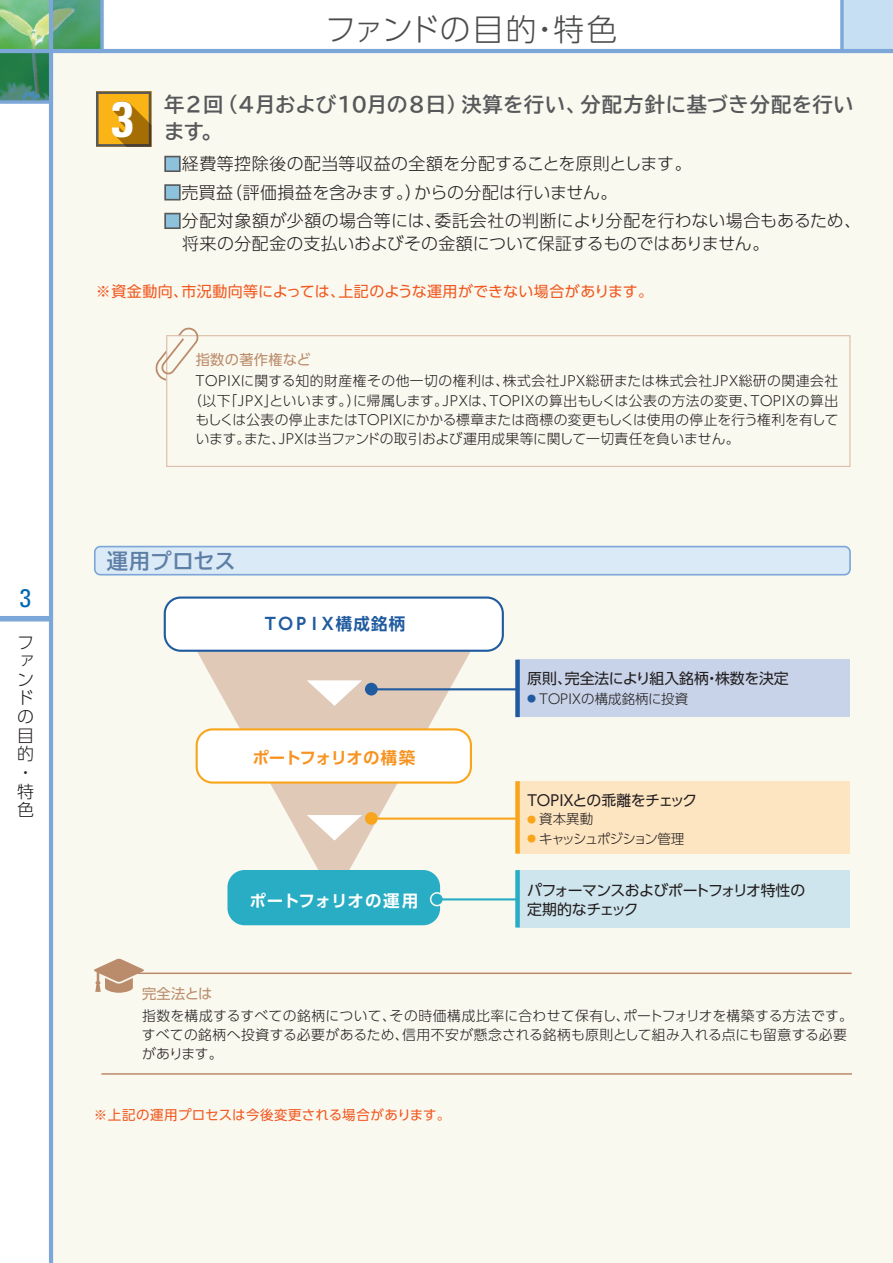
<style>
.page{position:relative;width:893px;height:1263px;background:#fff}
.page>*{position:absolute;margin:0;border:0;box-sizing:border-box;transform-origin:0 0}
.t1{font:700 condensed 49.95px "Univers";color:#fff}
.t2{font:300 30.75px "UD Shin Go Pro";letter-spacing:.005em;color:#4b4c4d}
.t3{font:condensed 25.5px "Univers";color:#0166b3}
.t4{font:700 21.3px "TBUD Go Std";letter-spacing:-.005em;color:#5e7fa5}
.t5{font:700 20.25px/26.7px "TBUD Go Std";letter-spacing:.02em;color:#57585a}
.t6{font:300 16.95px/18.6px "UD Shin Go Pro";letter-spacing:.01em;color:#231f20}
.t7{font:700 16.5px "UD Shin Go Pro De";letter-spacing:-.04em;color:#f79321}
.t8{font:700 16.5px "UD Shin Go Pro De";color:#fff}
.t9{font:700 16.5px "UD Shin Go Pro De";letter-spacing:-.035em;color:#205b9f}
.t10{font:15px "UD Shin Go Pro";letter-spacing:.025em;color:#f15921}
.t11{font:14.85px/19.5px "UD Shin Go Pro";letter-spacing:-.04em;color:#231f20}
.t12{font:14.85px "UD Shin Go Pro";color:#231f20}
.t13{font:14.85px "UD Shin Go Pro";letter-spacing:-.16em;color:#231f20}
.t14{font:14.25px "UD Shin Go Pro";letter-spacing:.02em;color:#ba8c6b}
.t15{font:300 13.8px/19.2px "UD Shin Go Pro";letter-spacing:.01em;color:#231f20}
.t16{font:300 13.8px "UD Shin Go Pro";letter-spacing:-.01em;color:#231f20}
.t17{font:300 13.8px "UD Shin Go Pro";letter-spacing:-.035em;color:#231f20}
.t18{font:300 13.8px "UD Shin Go Pro";letter-spacing:.035em;color:#231f20}
.t19{font:13.5px "UD Shin Go Pro";letter-spacing:.025em;color:#f15921}
.t20{font:300 13.5px "UD Shin Go Pro";letter-spacing:-.04em;color:#231f20}
.t21{font:300 13.5px "UD Shin Go Pro";letter-spacing:-.125em;color:#231f20}
.s1{color:#8cc2db}
.s2{font-size:9px;color:#205b9f}
.s3{font-size:9px;color:#f9a51b}
</style>
<div class="page">
<img style="left:0;top:0;width:49px;height:49px">
<img style="left:0;top:53px;width:49px;height:47px">
<img style="left:53px;top:0;width:47px;height:49px">
<div style="left:842px;top:0;width:51px;height:51px;background:#c7dff2"></div>
<svg style="left:840px;top:0;width:4px;height:49px"></svg>
<div style="left:51px;top:51px;width:842px;height:1212px;background:#faf9f0"></div>
<div style="left:0;top:616px;width:51px;height:5px;background:#7ca7d8"></div>
<hr style="left:49px;top:0;width:4px;height:1263px;background:#7ca7d8">
<hr style="left:0;top:49px;width:893px;height:4px;background:#7ca7d8">
<svg style="left:0;top:100px;width:49px;height:4px"></svg>
<svg style="left:100px;top:0;width:4px;height:49px"></svg>
<svg style="left:195px;top:652px;width:292px;height:241px"></svg>
<hr style="left:372px;top:817px;width:162px;height:3px;background:#f9a51b">
<svg style="left:94px;top:546px;width:757px;height:29px;background:#d2e3f4"></svg>
<svg style="left:164px;top:596px;width:340px;height:56px"></svg>
<div style="left:227px;top:870px;width:213px;height:55px;background:#28adc4;border-radius:17px"></div>
<svg style="left:196px;top:728px;width:276px;height:56px"></svg>
<hr style="left:108px;top:972px;width:744px;height:2px;background:#ba8c6b">
<svg style="left:94px;top:959px;width:50px;height:34px"></svg>
<hr style="left:101px;top:1073px;width:751px;height:2px;background:#ba8c6b">
<svg style="left:307px;top:680px;width:55px;height:26px"></svg>
<svg style="left:307px;top:815px;width:55px;height:25px"></svg>
<div style="left:518px;top:781px;width:332px;height:73px;background:#fee5c1"></div>
<div style="left:515px;top:781px;width:5px;height:73px;background:#f9a51b"></div>
<hr style="left:372px;top:688px;width:162px;height:2px;background:#205b9f">
<div style="left:518px;top:660px;width:332px;height:57px;background:#c8d3e9"></div>
<div style="left:365px;top:683px;width:13px;height:12px;background:#205b9f;border-radius:50%"></div>
<div style="left:365px;top:812px;width:13px;height:13px;background:#f9a51b;border-radius:50%"></div>
<div style="left:431px;top:893px;width:12px;height:13px;background:#28adc4;border-radius:50%"></div>
<div style="left:430px;top:892px;width:14px;height:14px;border:2px solid #faf9f0;border-radius:50%"></div>
<div style="left:515px;top:660px;width:5px;height:57px;background:#205b9f"></div>
<hr style="left:437px;top:898px;width:163px;height:2px;background:#28adc4">
<div style="left:518px;top:870px;width:332px;height:57px;background:#cee5ed"></div>
<div style="left:515px;top:870px;width:5px;height:57px;background:#28adc4"></div>
<svg style="left:166px;top:335px;width:684px;height:132px"></svg>
<svg style="left:155px;top:328px;width:43px;height:53px"></svg>
<div style="left:164px;top:156px;width:17px;height:16px;border:2px solid #57585a"></div>
<div style="left:164px;top:184px;width:17px;height:16px;border:2px solid #57585a"></div>
<div style="left:164px;top:213px;width:17px;height:16px;border:2px solid #57585a"></div>
<svg style="left:96px;top:91px;width:55px;height:56px;background:#bf8a1a"></svg>
<h3 class="t3" style="left:20px;top:582px;width:13px">3</h3>
<p class="t6" style="left:17px;top:632px;width:18px">ファンドの目的・特色</p>
<h1 class="t1" style="left:112px;top:88px;width:24px">3</h1>
<h2 class="t2" style="left:325px;top:4px;width:294px">ファンドの目的・特色</h2>
<p class="t5" style="left:164px;top:91px;width:691px">年２回（４月および10月の８日）決算を行い、分配方針に基づき分配を行います。</p>
<p class="t6" style="left:164px;top:154px;width:529px"><span class="s1">■</span>経費等控除後の配当等収益の全額を分配することを原則とします。</p>
<p class="t6" style="left:164px;top:182px;width:455px"><span class="s1">■</span>売買益（評価損益を含みます。）からの分配は行いません。</p>
<p class="t6" style="left:182px;top:209px;width:681px;line-height:22.5px;text-indent:-18px"><span class="s1">■</span>分配対象額が少額の場合等には、委託会社の判断により分配を行わない場合もあるため、将来の分配金の支払いおよびその金額について保証するものではありません。</p>
<p class="t10" style="left:96px;top:279px;width:558px">※資金動向、市況動向等によっては、上記のような運用ができない場合があります。</p>
<p class="t14" style="left:196px;top:348px;width:117px">指数の著作権など</p>
<p class="t18" style="left:193px;top:370px;width:647px">ＴＯＰＩＸに関する知的財産権その他一切の権利は、株式会社ＪＰＸ総研または株式会社ＪＰＸ総研の関連会社</p>
<p class="t17" style="left:188px;top:389px;width:652px">（以下「ＪＰＸ」といいます。）に帰属します。ＪＰＸは、ＴＯＰＩＸの算出もしくは公表の方法の変更、ＴＯＰＩＸの算出</p>
<p class="t16" style="left:195px;top:408px;width:644px">もしくは公表の停止またはＴＯＰＩＸにかかる標章または商標の変更もしくは使用の停止を行う権利を有して</p>
<p class="t16" style="left:196px;top:427px;width:546px">います。また、ＪＰＸは当ファンドの取引および運用成果等に関して一切責任を負いません。</p>
<p class="t4" style="left:107px;top:543px;width:131px">運用プロセス</p>
<p class="t9" style="left:262px;top:611px;width:145px">ＴＯＰＩＸ構成銘柄</p>
<p class="t7" style="left:252px;top:744px;width:164px">ポートフォリオの構築</p>
<p class="t8" style="left:249px;top:887px;width:170px">ポートフォリオの運用</p>
<p class="t12" style="left:527px;top:666px;width:263px">原則、完全法により組入銘柄・株数を決定</p>
<p class="t20" style="left:527px;top:688px;width:162px"><span class="s2">●</span>ＴＯＰＩＸの構成銘柄に投資</p>
<p class="t13" style="left:525px;top:788px;width:174px">ＴＯＰＩＸとの乖離をチェック</p>
<p class="t20" style="left:527px;top:808px;width:67px"><span class="s3">●</span> 資本異動</p>
<p class="t21" style="left:527px;top:828px;width:159px"><span class="s3">●</span> キャッシュポジション管理</p>
<p class="t11" style="left:527px;top:880px;width:280px">パフォーマンスおよびポートフォリオ特性の定期的なチェック</p>
<p class="t14" style="left:142px;top:982px;width:72px">完全法とは</p>
<p class="t15" style="left:142px;top:1005px;width:713px">指数を構成するすべての銘柄について、その時価構成比率に合わせて保有し、ポートフォリオを構築する方法です。すべての銘柄へ投資する必要があるため、信用不安が懸念される銘柄も原則として組み入れる点にも留意する必要があります。</p>
<p class="t19" style="left:94px;top:1103px;width:358px">※上記の運用プロセスは今後変更される場合があります。</p>
</div>
